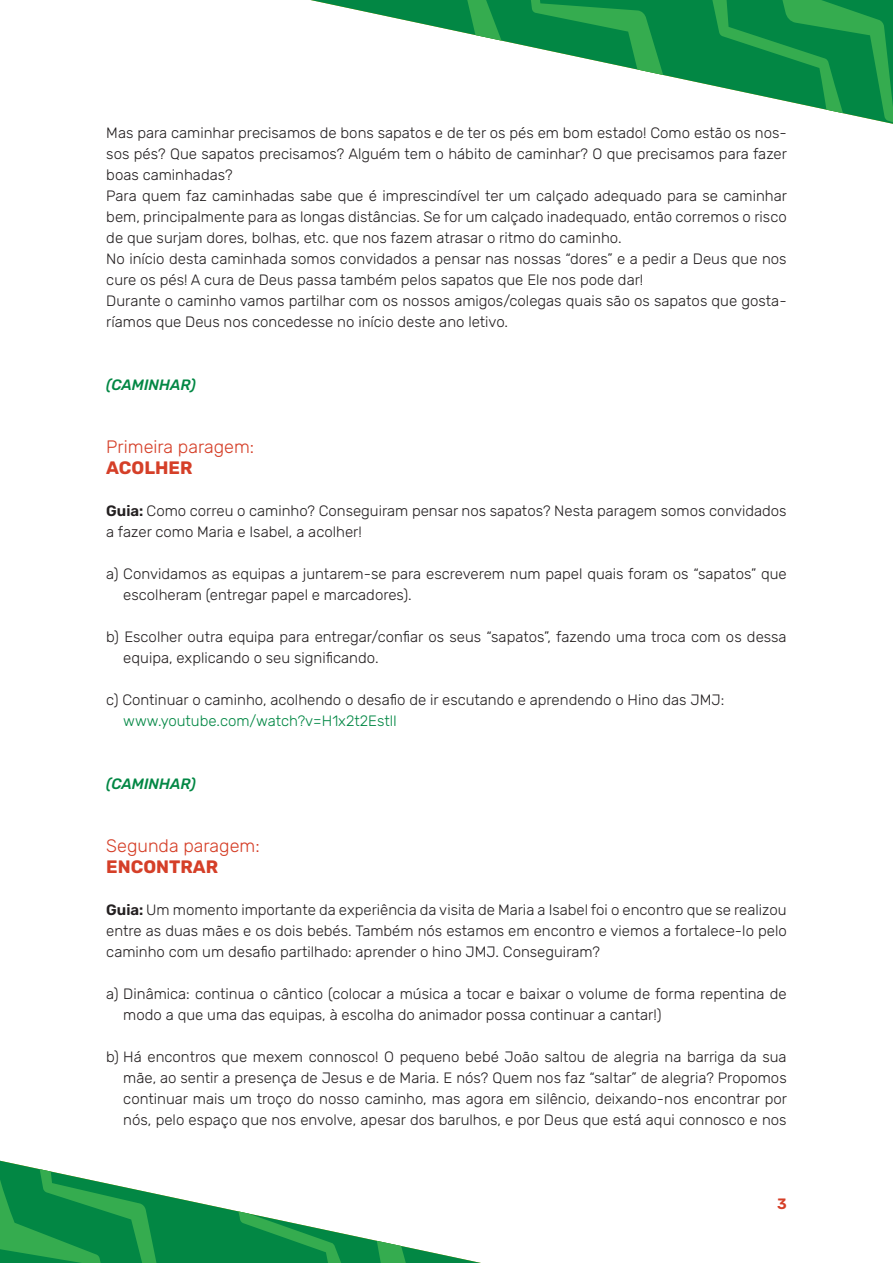
<style>
.page{position:relative;width:893px;height:1263px;background:#fff}
.page>*{position:absolute;margin:0;border:0;box-sizing:border-box;transform-origin:0 0}
.subtitulo{font:300 18px "Rubik";color:#d53f28}
.subtitulo-2{font:700 18px "Rubik";color:#d53f28}
.texto_corrido_sem_es{font:300 15px/21px "Rubik";color:#231f20}
.texto_corrido_sem_es-2{font:300 15px "Rubik";color:#028744}
.subtitulo-3{font:italic 500 15px "Rubik";color:#028744}
.t1{font:600 15px "Rubik";color:#d53f28}
.s1{font-weight:600}
</style>
<div class="page">
<svg style="left:310px;top:0;width:79px;height:17px"></svg>
<svg style="left:389px;top:0;width:504px;height:124px"></svg>
<svg style="left:0;top:1160px;width:365px;height:103px"></svg>
<svg style="left:365px;top:1238px;width:116px;height:25px"></svg>
<p class="texto_corrido_sem_es" style="left:106px;top:123px;width:682px;text-align:justify">Mas para caminhar precisamos de bons sapatos e de ter os pés em bom estado! Como estão os nos&shy;sos pés? Que sapatos precisamos? Alguém tem o hábito de caminhar? O que precisamos para fazer boas caminhadas?</p>
<p class="texto_corrido_sem_es" style="left:106px;top:186px;width:682px;text-align:justify">Para quem faz caminhadas sabe que é imprescindível ter um calçado adequado para se caminhar bem, principalmente para as longas distâncias. Se for um calçado inadequado, então corremos o risco de que surjam dores, bolhas, etc. que nos fazem atrasar o ritmo do caminho.</p>
<p class="texto_corrido_sem_es" style="left:106px;top:249px;width:682px">No início desta caminhada somos convidados a pensar nas nossas “dores” e a pedir a Deus que nos cure os pés! A cura de Deus passa também pelos sapatos que Ele nos pode dar!</p>
<p class="texto_corrido_sem_es" style="left:106px;top:291px;width:682px">Durante o caminho vamos partilhar com os nossos amigos/colegas quais são os sapatos que gosta&shy;ríamos que Deus nos concedesse no início deste ano letivo.</p>
<p class="subtitulo-3" style="left:106px;top:377px;width:91px">(CAMINHAR)</p>
<p class="subtitulo" style="left:106px;top:437px;width:149px">Primeira paragem:</p>
<p class="subtitulo-2" style="left:106px;top:458px;width:88px">ACOLHER</p>
<p class="texto_corrido_sem_es" style="left:106px;top:501px;width:682px"><span class="s1">Guia:</span> Como correu o caminho? Conseguiram pensar nos sapatos? Nesta paragem somos convidados a fazer como Maria e Isabel, a acolher!</p>
<p class="texto_corrido_sem_es" style="left:123px;top:564px;width:665px;text-indent:-17px">a) Convidamos as equipas a juntarem-se para escreverem num papel quais foram os “sapatos” que escolheram (entregar papel e marcadores).</p>
<p class="texto_corrido_sem_es" style="left:123px;top:627px;width:665px;text-indent:-17px">b) Escolher outra equipa para entregar/confiar os seus “sapatos”, fazendo uma troca com os dessa equipa, explicando o seu significando.</p>
<p class="texto_corrido_sem_es" style="left:106px;top:690px;width:620px">c) Continuar o caminho, acolhendo o desafio de ir escutando e aprendendo o Hino das JMJ:</p>
<p class="texto_corrido_sem_es-2" style="left:123px;top:712px;width:275px">www.youtube.com/watch?v=H1x2t2EstlI</p>
<p class="subtitulo-3" style="left:106px;top:776px;width:91px">(CAMINHAR)</p>
<p class="subtitulo" style="left:106px;top:836px;width:155px">Segunda paragem:</p>
<p class="subtitulo-2" style="left:106px;top:857px;width:113px">ENCONTRAR</p>
<p class="texto_corrido_sem_es" style="left:106px;top:900px;width:682px;text-align:justify"><span class="s1">Guia:</span> Um momento importante da experiência da visita de Maria a Isabel foi o encontro que se realizou entre as duas mães e os dois bebés. Também nós estamos em encontro e viemos a fortalece-lo pelo caminho com um desafio partilhado: aprender o hino JMJ. Conseguiram?</p>
<p class="texto_corrido_sem_es" style="left:123px;top:984px;width:665px;text-indent:-17px">a) Dinâmica: continua o cântico (colocar a música a tocar e baixar o volume de forma repentina de modo a que uma das equipas, à escolha do animador possa continuar a cantar!)</p>
<p class="texto_corrido_sem_es" style="left:123px;top:1047px;width:665px;text-align:justify;text-indent:-17px">b) Há encontros que mexem connosco! O pequeno bebé João saltou de alegria na barriga da sua mãe, ao sentir a presença de Jesus e de Maria. E nós? Quem nos faz “saltar” de alegria? Propomos continuar mais um troço do nosso caminho, mas agora em silêncio, deixando-nos encontrar por nós, pelo espaço que nos envolve, apesar dos barulhos, e por Deus que está aqui connosco e nos</p>
<p class="t1" style="left:777px;top:1195px;width:11px">3</p>
</div>
